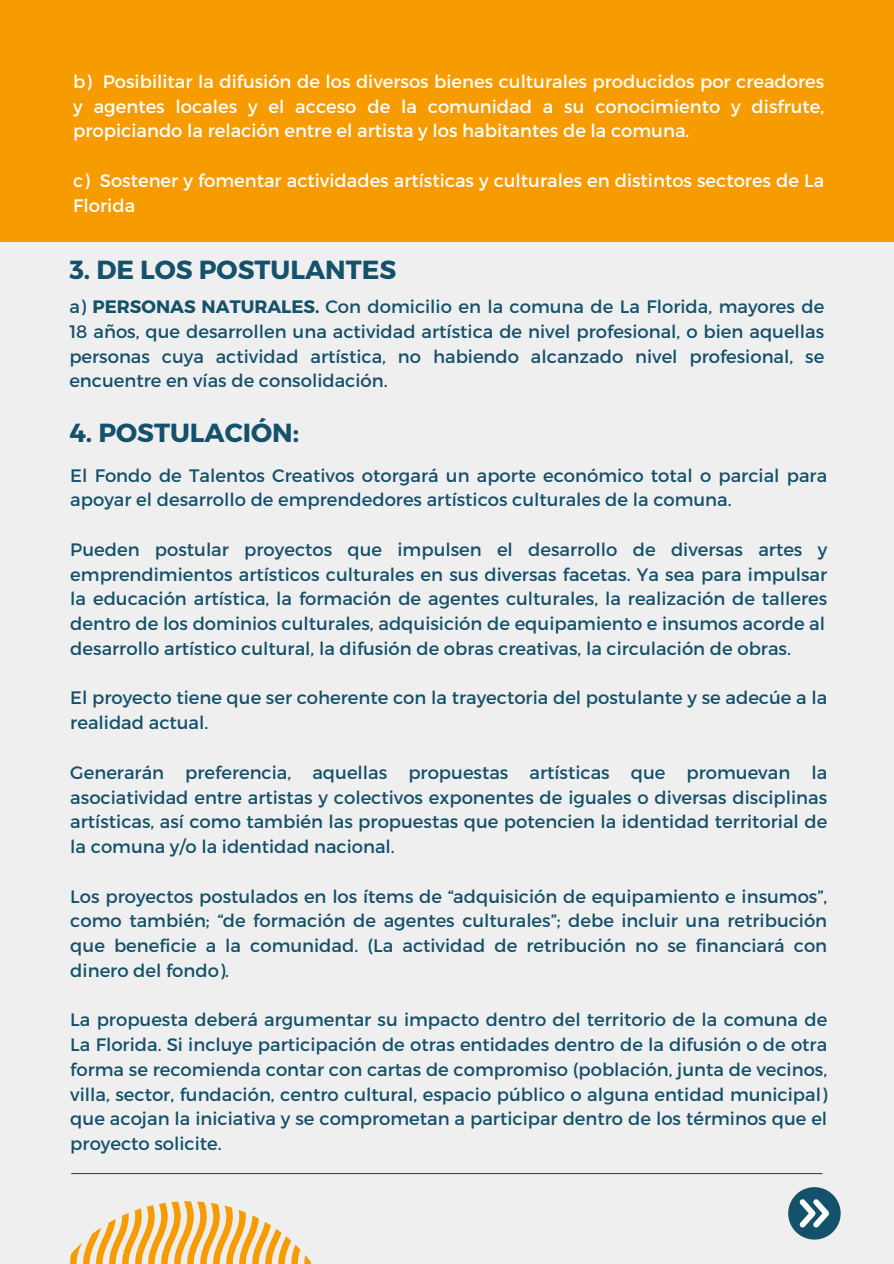
<style>
.page{position:relative;width:894px;height:1264px;background:#fff}
.page>*{position:absolute;margin:0;border:0;box-sizing:border-box;transform-origin:0 0}
.t1{font:700 26.1px "Montserrat";color:#14516a}
.t2{font:18px/24.8px "Montserrat";color:#14516a;text-align:justify}
.t3{font:18px/24.8px "Montserrat";color:#fff;text-align:justify}
.s1{font-weight:700}
</style>
<div class="page">
<div style="left:0;top:0;width:893px;height:1263px;background:#f0efef"></div>
<div style="left:0;top:0;width:893px;height:241px;background:#f69c01"></div>
<hr style="left:71px;top:1172px;width:751px;height:2px;background:#14516a">
<svg style="left:788px;top:1187px;width:52px;height:52px"></svg>
<svg style="left:70px;top:1201px;width:241px;height:62px"></svg>
<h1 class="t3" style="left:73px;top:68px;width:752px">b) Posibilitar la difusión de los diversos bienes culturales producidos por creadores y agentes locales y el acceso de la comunidad a su conocimiento y disfrute, propiciando la relación entre el artista y los habitantes de la comuna.</h1>
<p class="t3" style="left:73px;top:167px;width:752px">c) Sostener y fomentar actividades artísticas y culturales en distintos sectores de La<br>Florida</p>
<p class="t1" style="left:69px;top:253px;width:328px">3. DE LOS POSTULANTES</p>
<p class="t2" style="left:69px;top:293px;width:756px">a) <span class="s1">PERSONAS NATURALES.</span> Con domicilio en la comuna de La Florida, mayores de 18 años, que desarrollen una actividad artística de nivel profesional, o bien aquellas personas cuya actividad artística, no habiendo alcanzado nivel profesional, se encuentre en vías de consolidación.</p>
<p class="t1" style="left:69px;top:416px;width:231px">4. POSTULACIÓN:</p>
<h1 class="t2" style="left:70px;top:462px;width:758px">El Fondo de Talentos Creativos otorgará un aporte económico total o parcial para apoyar el desarrollo de emprendedores artísticos culturales de la comuna.</h1>
<p class="t2" style="left:70px;top:536px;width:758px">Pueden postular proyectos que impulsen el desarrollo de diversas artes y emprendimientos artísticos culturales en sus diversas facetas. Ya sea para impulsar la educación artística, la formación de agentes culturales, la realización de talleres dentro de los dominios culturales, adquisición de equipamiento e insumos acorde al</p>
<p class="t2" style="left:70px;top:635px;width:722px">desarrollo artístico cultural, la difusión de obras creativas, la circulación de obras.</p>
<p class="t2" style="left:70px;top:684px;width:758px">El proyecto tiene que ser coherente con la trayectoria del postulante y se adecúe a la realidad actual.</p>
<p class="t2" style="left:70px;top:759px;width:758px">Generarán preferencia, aquellas propuestas artísticas que promuevan la asociatividad entre artistas y colectivos exponentes de iguales o diversas disciplinas artísticas, así como también las propuestas que potencien la identidad territorial de la comuna y/o la identidad nacional.</p>
<p class="t2" style="left:70px;top:882px;width:758px">Los proyectos postulados en los ítems de “adquisición de equipamiento e insumos”, como también; “de formación de agentes culturales”; debe incluir una retribución que beneficie a la comunidad. (La actividad de retribución no se financiará con dinero del fondo).</p>
<p class="t2" style="left:70px;top:1006px;width:758px">La propuesta deberá argumentar su impacto dentro del territorio de la comuna de La Florida. Si incluye participación de otras entidades dentro de la difusión o de otra forma se recomienda contar con cartas de compromiso (población, junta de vecinos, villa, sector, fundación, centro cultural, espacio público o alguna entidad municipal) que acojan la iniciativa y se comprometan a participar dentro de los términos que el proyecto solicite.</p>
</div>
